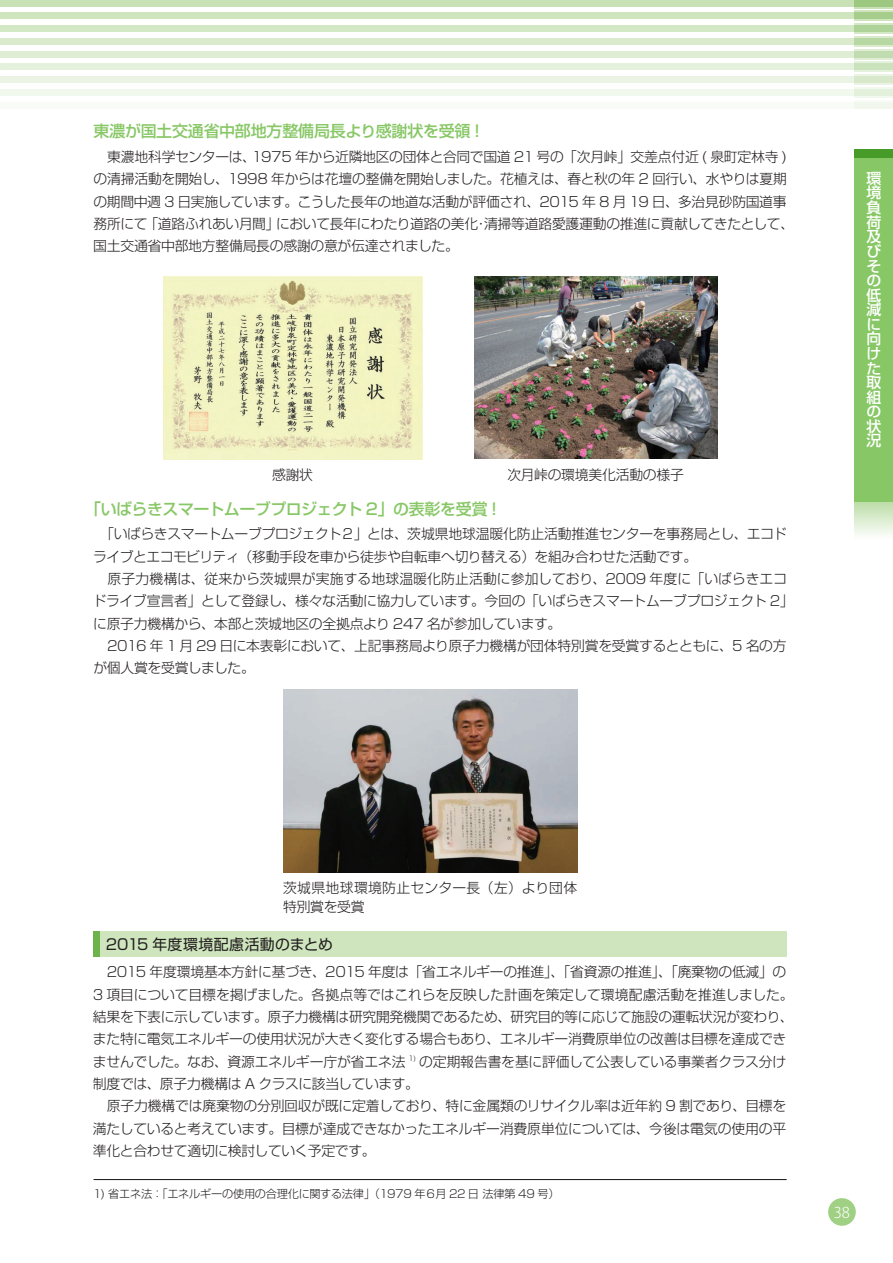
<style>
.page{position:relative;width:893px;height:1263px;background:#fff}
.page>*{position:absolute;margin:0;border:0;box-sizing:border-box;transform-origin:0 0}
.t1{font:500 15.9px "Shin Go Pro";letter-spacing:-.02em;color:#87c765}
.t2{font:500 14.85px/14.5px "Shin Go Pro";color:#fff;text-align:justify}
.t3{font:14.85px "Shin Go Pro";letter-spacing:.015em;color:#231f20}
.t4{font:300 14.85px "Koz Go Std";color:#fff}
.t5{font:300 13.8px/22.4px "Shin Go Pro";letter-spacing:-.02em;color:#231f20}
.t6{font:300 13.8px/18.1px "Shin Go Pro";letter-spacing:.02em;color:#231f20}
.t7{font:300 11.1px "Shin Go Pro";letter-spacing:-.02em;color:#231f20}
</style>
<div class="page">
<div style="left:0;top:0;width:893px;height:6px;background:#c8e2b5"></div>
<div style="left:0;top:13px;width:893px;height:6px;background:#cee5bd"></div>
<div style="left:0;top:26px;width:893px;height:6px;background:#d3e8c5"></div>
<div style="left:0;top:38px;width:893px;height:7px;background:#d9ebcc"></div>
<div style="left:0;top:51px;width:893px;height:6px;background:#deedd4"></div>
<div style="left:0;top:64px;width:893px;height:6px;background:#e4f1dc"></div>
<div style="left:0;top:77px;width:893px;height:6px;background:#ebf4e4"></div>
<div style="left:0;top:102px;width:893px;height:6px;background:#f8fbf6"></div>
<div style="left:0;top:89px;width:893px;height:7px;background:#f1f8ed"></div>
<svg style="left:855px;top:0;width:38px;height:9px"></svg>
<svg style="left:855px;top:11px;width:38px;height:10px"></svg>
<svg style="left:855px;top:49px;width:38px;height:11px"></svg>
<svg style="left:855px;top:62px;width:38px;height:10px"></svg>
<div style="left:855px;top:100px;width:38px;height:8px;background:#f1f7ed"></div>
<svg style="left:855px;top:23px;width:38px;height:11px"></svg>
<svg style="left:855px;top:36px;width:38px;height:11px"></svg>
<svg style="left:855px;top:74px;width:38px;height:11px"></svg>
<svg style="left:855px;top:87px;width:38px;height:11px"></svg>
<svg style="left:855px;top:502px;width:38px;height:33px"></svg>
<div style="left:855px;top:149px;width:38px;height:353px;background:#87c765"></div>
<div style="left:855px;top:149px;width:38px;height:8px;background:#479b28"></div>
<img style="left:283px;top:690px;width:295px;height:183px">
<img style="left:163px;top:276px;width:259px;height:183px">
<img style="left:474px;top:276px;width:243px;height:183px">
<div style="left:93px;top:931px;width:693px;height:26px;background:#cee5bd"></div>
<div style="left:93px;top:931px;width:6px;height:26px;background:#6db24a"></div>
<hr style="left:94px;top:1179px;width:693px;height:1px;background:#231f20">
<div style="left:828px;top:1198px;width:28px;height:28px;background:#a0d083;border-radius:50%"></div>
<p class="t1" style="left:93px;top:118px;width:393px">東濃が国土交通省中部地方整備局長より感謝状を受領！</p>
<p class="t5" style="left:93px;top:144px;width:702px">　東濃地科学センターは、1975 年から近隣地区の団体と合同で国道 21 号の「次月峠」交差点付近 ( 泉町定林寺 )の清掃活動を開始し、1998 年からは花壇の整備を開始しました。花植えは、春と秋の年 2 回行い、水やりは夏期の期間中週 3 日実施しています。こうした長年の地道な活動が評価され、2015 年 8 月 19 日、多治見砂防国道事務所にて「道路ふれあい月間」において長年にわたり道路の美化・清掃等道路愛護運動の推進に貢献してきたとして、国土交通省中部地方整備局長の感謝の意が伝達されました。</p>
<p class="t5" style="left:272px;top:462px;width:43px">感謝状</p>
<p class="t5" style="left:507px;top:462px;width:178px">次月峠の環境美化活動の様子</p>
<p class="t1" style="left:85px;top:496px;width:418px">「いばらきスマートムーブプロジェクト 2」の表彰を受賞！</p>
<p class="t5" style="left:93px;top:521px;width:703px">　「いばらきスマートムーブプロジェクト２」とは、茨城県地球温暖化防止活動推進センターを事務局とし、エコドライブとエコモビリティ（移動手段を車から徒歩や自転車へ切り替える）を組み合わせた活動です。<br>　原子力機構は、従来から茨城県が実施する地球温暖化防止活動に参加しており、2009 年度に「いばらきエコドライブ宣言者」として登録し、様々な活動に協力しています。今回の「いばらきスマートムーブプロジェクト 2」に原子力機構から、本部と茨城地区の全拠点より 247 名が参加しています。<br>　2016 年 1 月 29 日に本表彰において、上記事務局より原子力機構が団体特別賞を受賞するとともに、5 名の方が個人賞を受賞しました。</p>
<p class="t2" style="left:866px;top:169px;width:16px">環境負荷及びその低減に向けた取組の状況</p>
<p class="t6" style="left:283px;top:877px;width:296px">茨城県地球環境防止センター長（左）より団体特別賞を受賞</p>
<p class="t3" style="left:106px;top:932px;width:229px">2015 年度環境配慮活動のまとめ</p>
<p class="t5" style="left:93px;top:959px;width:702px">　2015 年度環境基本方針に基づき、2015 年度は「省エネルギーの推進」、「省資源の推進」、「廃棄物の低減」の3 項目について目標を掲げました。各拠点等ではこれらを反映した計画を策定して環境配慮活動を推進しました。結果を下表に示しています。原子力機構は研究開発機関であるため、研究目的等に応じて施設の運転状況が変わり、また特に電気エネルギーの使用状況が大きく変化する場合もあり、エネルギー消費原単位の改善は目標を達成できませんでした。なお、資源エネルギー庁が省エネ法 <sup>1)</sup> の定期報告書を基に評価して公表している事業者クラス分け制度では、原子力機構は A クラスに該当しています。<br>　原子力機構では廃棄物の分別回収が既に定着しており、特に金属類のリサイクル率は近年約 9 割であり、目標を満たしていると考えています。目標が達成できなかったエネルギー消費原単位については、今後は電気の使用の平準化と合わせて適切に検討していく予定です。</p>
<p class="t7" style="left:93px;top:1184px;width:468px">1) 省エネ法：「エネルギーの使用の合理化に関する法律」（1979 年６月 22 日 法律第 49 号）</p>
<p class="t4" style="left:834px;top:1203px;width:18px">38</p>
</div>
